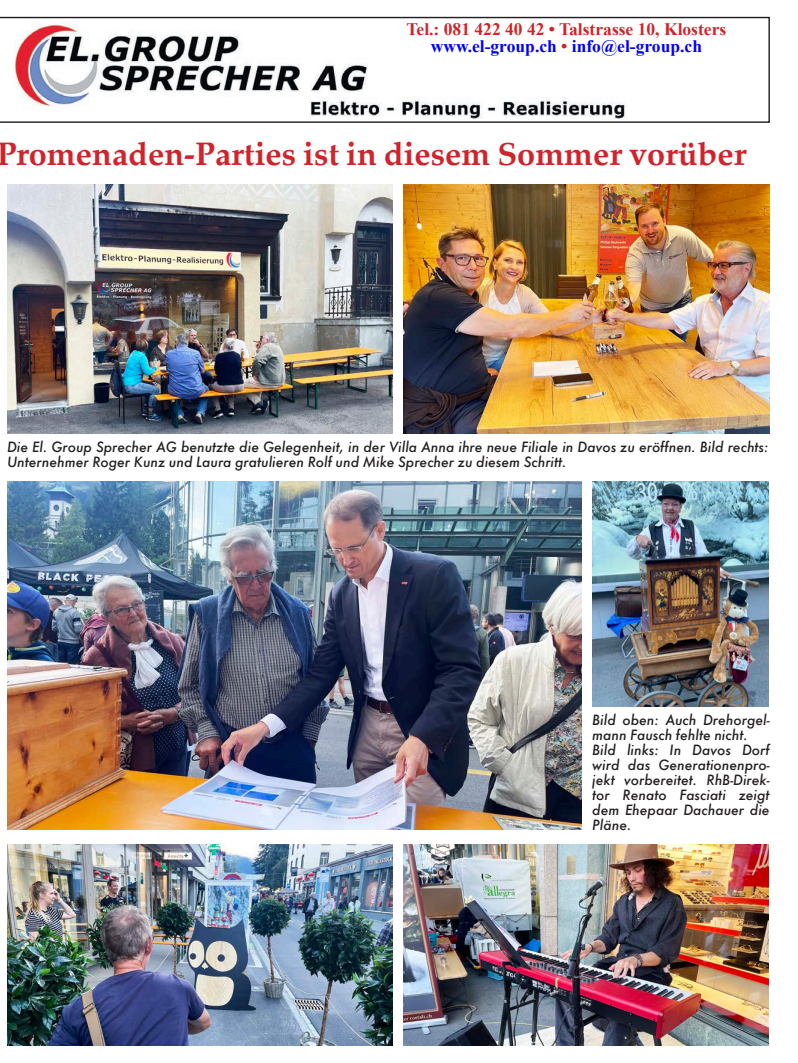
<style>
.page{position:relative;width:798px;height:1063px;background:#fff}
.page>*{position:absolute;margin:0;border:0;box-sizing:border-box;transform-origin:0 0}
.t1{font:700 32.5px "Palatia";color:#d1232a}
.t2{font:700 17.5px "Times New Roman";color:#d1232a}
.t3{font:700 17.5px "Times New Roman";color:#00f}
.Lauftext{font:italic 500 13.75px/15px "Futura";color:#231f20}
.s1{color:#d1232a}
</style>
<div class="page">
<svg style="left:0;top:17px;width:769px;height:106px"></svg>
<img style="left:14px;top:22px;width:612px;height:96px">
<img style="left:7px;top:184px;width:385px;height:250px">
<img style="left:403px;top:184px;width:366px;height:250px">
<img style="left:7px;top:482px;width:574px;height:348px">
<img style="left:592px;top:482px;width:176px;height:225px">
<img style="left:7px;top:844px;width:385px;height:201px">
<img style="left:403px;top:845px;width:365px;height:200px">
<p class="t2" style="left:406px;top:17px;width:321px">Tel.: 081 422 40 42 • Talstrasse 10, Klosters</p>
<p class="t3" style="left:430px;top:35px;width:273px">www.el-group.ch <span class="s1">•</span> info@el-group.ch</p>
<h1 class="t1" style="left:-4px;top:134px;width:751px">Promenaden-Parties ist in diesem Sommer vorüber</h1>
<p class="Lauftext" style="left:7px;top:440px;width:762px">Die El. Group Sprecher AG benutzte die Gelegenheit, in der Villa Anna ihre neue Filiale in Davos zu eröffnen. Bild rechts:<br>Unternehmer Roger Kunz und Laura gratulieren Rolf und Mike Sprecher zu diesem Schritt.</p>
<p class="Lauftext" style="left:592px;top:712px;width:179px">Bild oben: Auch Drehorgel&shy;mann Fausch fehlte nicht.</p>
<p class="Lauftext" style="left:592px;top:742px;width:179px;text-align:justify">Bild links: In Davos Dorf wird das Generationenpro&shy;jekt vorbereitet. RhB-Direk&shy;tor Renato Fasciati zeigt dem Ehepaar Dachauer die Pläne.</p>
</div>
